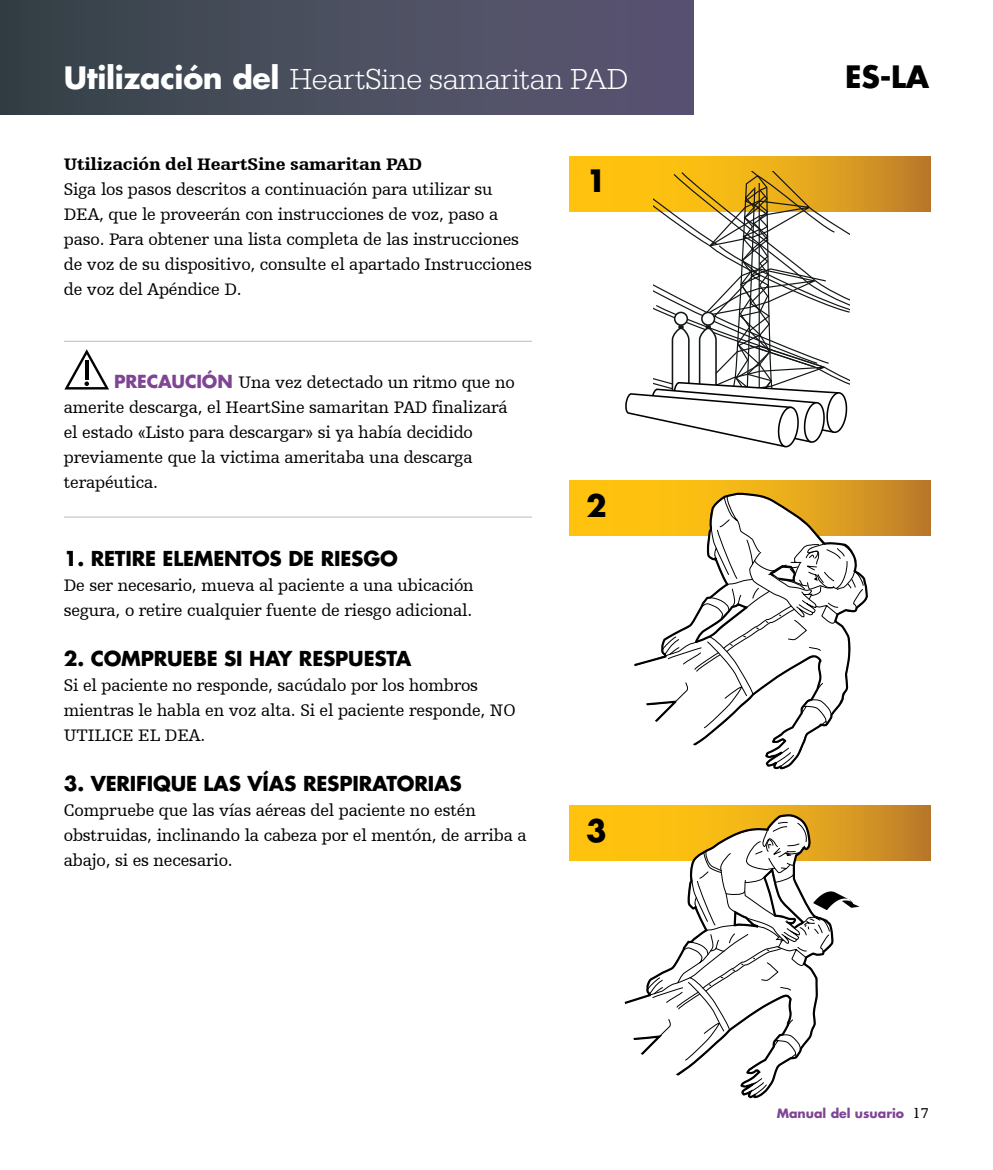
<style>
.page{position:relative;width:993px;height:1170px;background:#fff}
.page>*{position:absolute;margin:0;border:0;box-sizing:border-box;transform-origin:0 0}
.Futura_headers_12_pt{font:300 30px "Egyptienne URW";letter-spacing:-.01em;color:#fff}
.t1{font:700 30px "Futura Std";color:#000}
.Using_the_headers{font:700 20px "Futura Std";letter-spacing:-.01em;color:#000}
.Using_the_headers-2{font:17.5px/25px "Humanist Slabserif 712 BT";letter-spacing:-.01em;color:#000}
.Body_copy_7_10_copy{font:17.5px/25px "Humanist Slabserif 712 BT";letter-spacing:-.01em;color:#000}
.RULES_Small_W_C{font:17.5px/25px "Humanist Slabserif 712 BT";letter-spacing:-.01em;color:#000}
.Sub_heads_7_10_bold{font:900 17.5px "Humanist Slabserif 712 BT";letter-spacing:-.01em;color:#000}
.t2{font:700 12.5px "Futura Std";color:#7f4594}
.s1{font-family:"Futura Std";font-weight:700}
.s2{font-family:"Futura Std";font-weight:700;color:#7f4594}
.s3{font-family:"Humanist Slabserif 712 BT";font-weight:400;font-size:15px;color:#000}
</style>
<div class="page">
<div style="left:0;top:0;width:693px;height:115px;background:linear-gradient(to right,#364347,#5d5775)"></div>
<svg style="left:569px;top:156px;width:360px;height:55px;background:#e4a71a"></svg>
<svg style="left:623px;top:172px;width:226px;height:276px"></svg>
<svg style="left:569px;top:481px;width:360px;height:55px;background:#e4a71a"></svg>
<svg style="left:628px;top:492px;width:239px;height:278px"></svg>
<svg style="left:569px;top:805px;width:360px;height:55px;background:#e2a41b"></svg>
<svg style="left:620px;top:814px;width:239px;height:284px"></svg>
<hr style="left:64px;top:341px;width:467px;height:1px;background:#c7c8ca">
<hr style="left:64px;top:516px;width:467px;height:1px;background:#c7c8ca">
<svg style="left:64px;top:349px;width:45px;height:40px"></svg>
<p class="Futura_headers_12_pt" style="left:64px;top:61px;width:565px"><span class="s1">Utilización del</span> HeartSine samaritan PAD</p>
<p class="Sub_heads_7_10_bold" style="left:64px;top:153px;width:360px">Utilización del HeartSine samaritan PAD</p>
<p class="Body_copy_7_10_copy" style="left:64px;top:176px;width:469px">Siga los pasos descritos a continuación para utilizar su DEA, que le proveerán con instrucciones de voz, paso a paso. Para obtener una lista completa de las instrucciones de voz de su dispositivo, consulte el apartado Instrucciones de voz del Apéndice D.</p>
<p class="RULES_Small_W_C" style="left:64px;top:369px;width:452px;text-indent:50px"><span class="s2">PRECAUCIÓN</span> Una vez detectado un ritmo que no amerite descarga, el HeartSine samaritan PAD finalizará el estado «Listo para descargar» si ya había decidido previamente que la victima ameritaba una descarga terapéutica.</p>
<p class="Using_the_headers" style="left:64px;top:545px;width:335px">1. RETIRE ELEMENTOS DE RIESGO</p>
<p class="Using_the_headers-2" style="left:64px;top:572px;width:411px">De ser necesario, mueva al paciente a una ubicación segura, o retire cualquier fuente de riesgo adicional.</p>
<p class="Using_the_headers" style="left:64px;top:645px;width:349px">2. COMPRUEBE SI HAY RESPUESTA</p>
<p class="Using_the_headers-2" style="left:64px;top:672px;width:453px">Si el paciente no responde, sacúdalo por los hombros mientras le habla en voz alta. Si el paciente responde, NO<br>UTILICE EL DEA.</p>
<p class="Using_the_headers" style="left:64px;top:770px;width:399px">3. VERIFIQUE LAS VÍAS RESPIRATORIAS</p>
<p class="Using_the_headers-2" style="left:64px;top:797px;width:464px">Compruebe que las vías aéreas del paciente no estén obstruidas, inclinando la cabeza por el mentón, de arriba a abajo, si es necesario.</p>
<p class="t1" style="left:586px;top:161px;width:22px">1</p>
<p class="t1" style="left:586px;top:486px;width:22px">2</p>
<p class="t1" style="left:586px;top:810px;width:22px">3</p>
<h1 class="t1" style="left:845px;top:57px;width:85px">ES-LA</h1>
<p class="t2" style="left:776px;top:1104px;width:154px">Manual del usuario <span class="s3">17</span></p>
</div>
